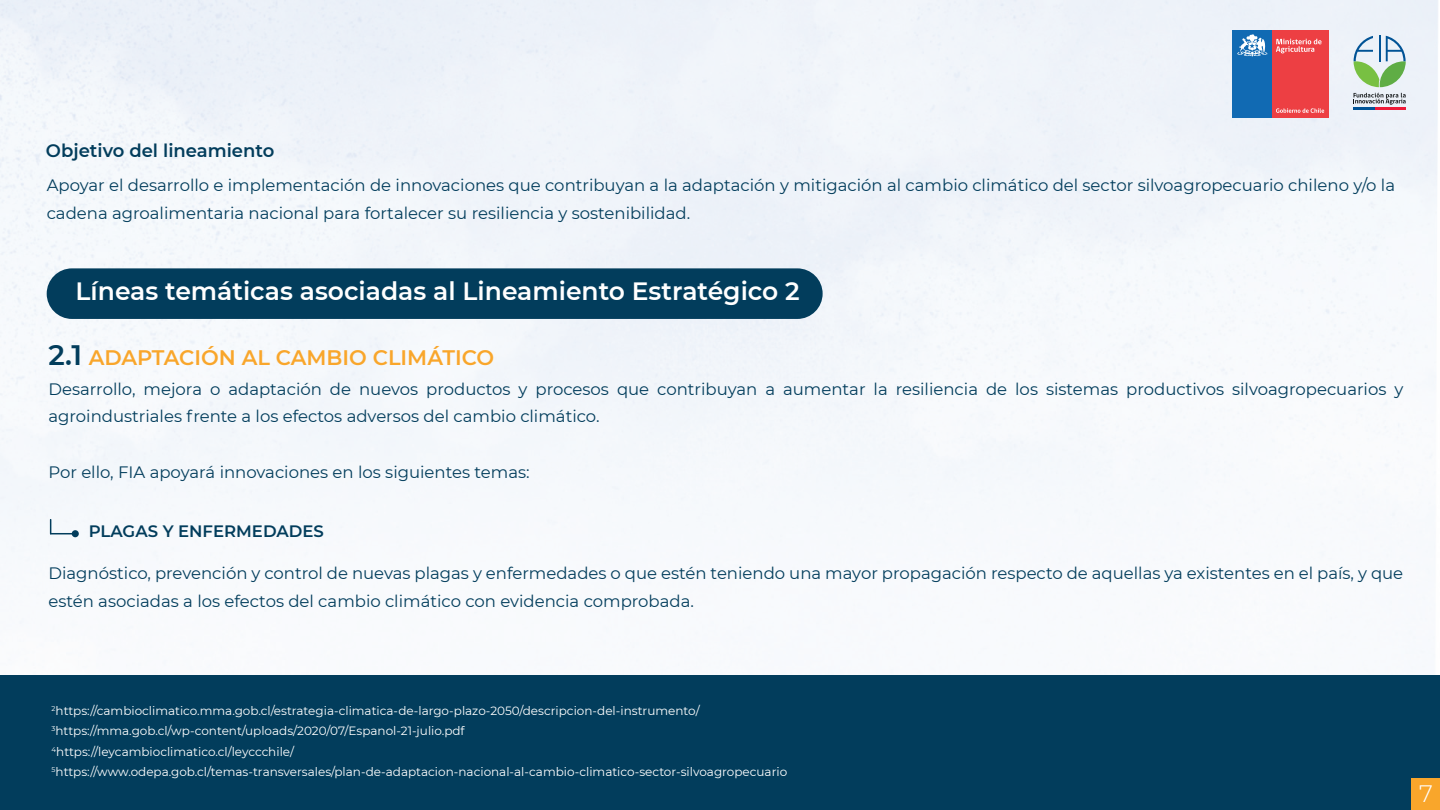
<style>
.page{position:relative;width:1440px;height:810px;background:#fff}
.page>*{position:absolute;margin:0;border:0;box-sizing:border-box;transform-origin:0 0}
.t1{font:600 28.12px "Montserrat";color:#023d5c}
.t2{font:600 25.05px "Montserrat";color:#fff}
.t3{font:300 23.77px "Montserrat";color:#fff}
.t4{font:600 21px "Montserrat";color:#f9a62b}
.t5{font:600 18px "Montserrat";color:#023d5c}
.t6{font:16.5px/27.8px "Montserrat";color:#023d5c}
.t7{font:600 16.5px "Montserrat";color:#023d5c}
.t8{font:12px/20.2px "Montserrat";color:#fff}
</style>
<div class="page">
<img style="left:0;top:0;width:1438px;height:666px">
<div style="left:47px;top:268px;width:776px;height:51px;background:#023d5c;border-radius:25px"></div>
<div style="left:1233px;top:30px;width:39px;height:87px;background:#116ab3"></div>
<div style="left:1272px;top:30px;width:57px;height:87px;background:#ed3f43"></div>
<svg style="left:1276px;top:108px;width:48px;height:5px"></svg>
<svg style="left:1237px;top:34px;width:31px;height:23px"></svg>
<svg style="left:1276px;top:39px;width:46px;height:14px"></svg>
<svg style="left:1354px;top:93px;width:52px;height:12px"></svg>
<hr style="left:1379px;top:35px;width:2px;height:26px;background:#015396">
<svg style="left:1354px;top:36px;width:52px;height:51px;background:#abceb7"></svg>
<hr style="left:1375px;top:107px;width:31px;height:3px;background:#ed1a38">
<hr style="left:1354px;top:107px;width:21px;height:3px;background:#015396">
<div style="left:0;top:675px;width:1440px;height:135px;background:#023d5c"></div>
<svg style="left:50px;top:520px;width:25px;height:14px"></svg>
<div style="left:72px;top:530px;width:7px;height:7px;background:#023d5c;border-radius:50%"></div>
<div style="left:1412px;top:779px;width:28px;height:31px;background:#f9a62b"></div>
<p class="t5" style="left:46px;top:138px;width:230px">Objetivo del lineamiento</p>
<p class="t6" style="left:47px;top:170px;width:1350px">Apoyar el desarrollo e implementación de innovaciones que contribuyan a la adaptación y mitigación al cambio climático del sector silvoagropecuario chileno y/o la cadena agroalimentaria nacional para fortalecer su resiliencia y sostenibilidad.</p>
<h2 class="t2" style="left:76px;top:274px;width:726px">Líneas temáticas asociadas al Lineamiento Estratégico 2</h2>
<h1 class="t1" style="left:48px;top:335px;width:35px">2.1</h1>
<p class="t4" style="left:89px;top:342px;width:407px">ADAPTACIÓN AL CAMBIO CLIMÁTICO</p>
<p class="t6" style="left:48px;top:374px;width:1356px">Desarrollo, mejora o adaptación de nuevos productos y procesos que contribuyan a aumentar la resiliencia de los sistemas productivos silvoagropecuarios y agroindustriales frente a los efectos adversos del cambio climático.</p>
<p class="t6" style="left:48px;top:458px;width:483px">Por ello, FIA apoyará innovaciones en los siguientes temas:</p>
<p class="t7" style="left:89px;top:520px;width:237px">PLAGAS Y ENFERMEDADES</p>
<p class="t6" style="left:48px;top:559px;width:1356px">Diagnóstico, prevención y control de nuevas plagas y enfermedades o que estén teniendo una mayor propagación respecto de aquellas ya existentes en el país, y que estén asociadas a los efectos del cambio climático con evidencia comprobada.</p>
<p class="t8" style="left:52px;top:700px;width:737px"><sup>2</sup>https://cambioclimatico.mma.gob.cl/estrategia-climatica-de-largo-plazo-2050/descripcion-del-instrumento/ <sup>3</sup>https://mma.gob.cl/wp-content/uploads/2020/07/Espanol-21-julio.pdf<br><sup>4</sup>https://leycambioclimatico.cl/leyccchile/ <sup>5</sup>https://www.odepa.gob.cl/temas-transversales/plan-de-adaptacion-nacional-al-cambio-climatico-sector-silvoagropecuario</p>
<h3 class="t3" style="left:1419px;top:777px;width:15px">7</h3>
</div>
